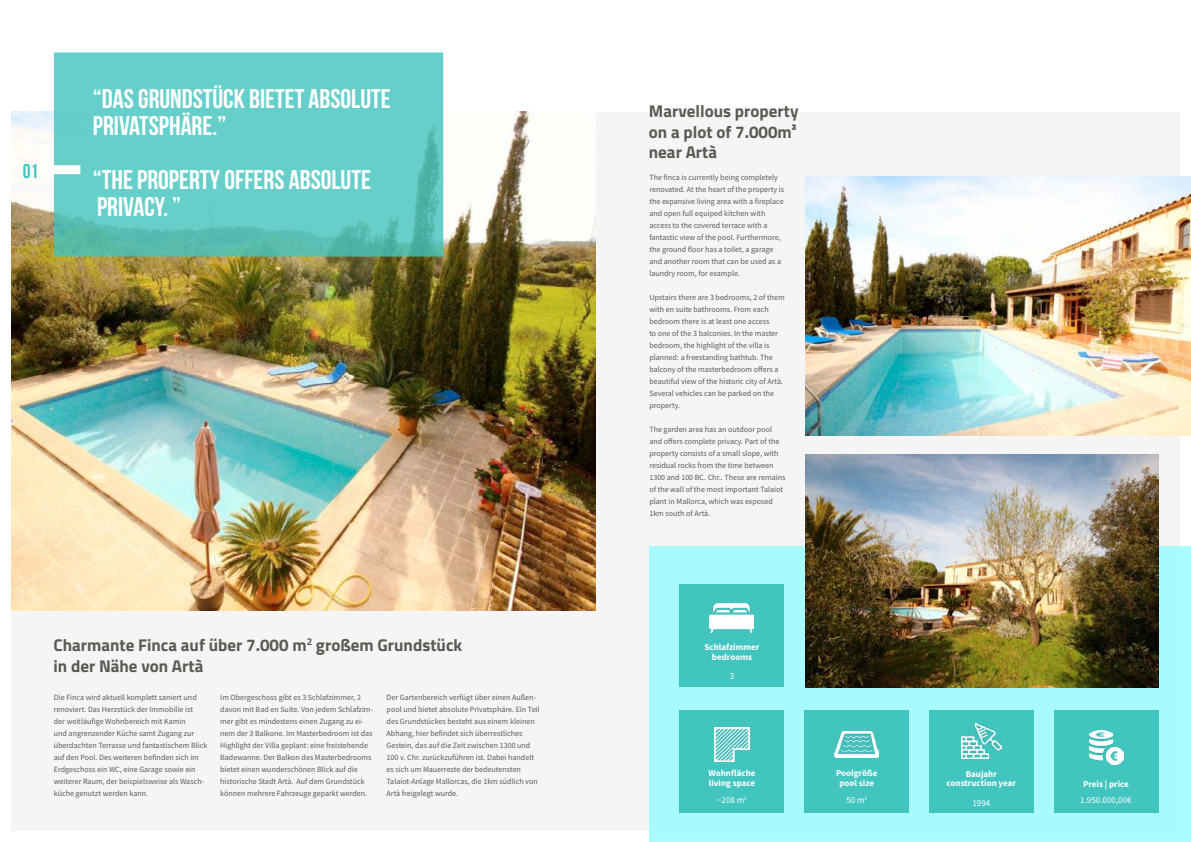
<style>
.page{position:relative;width:1191px;height:842px;background:#fff}
.page>*{position:absolute;margin:0;border:0;box-sizing:border-box;transform-origin:0 0}
.t1{font:27px/27px "Bebas Neue";color:#fff}
.t2{font:20px "Bebas Neue";color:#42c4bf}
.t3{font:700 17px/20.4px "Titillium Web";color:#5b5a52}
.t4{font:700 9px/9.7px "Source Sans Pro";color:#fff;text-align:center}
.t5{font:9px "Source Sans Pro";color:#fff}
.t6{font:8px/12px "Source Sans Pro";color:#5b5a52}
</style>
<div class="page">
<div style="left:11px;top:112px;width:1168px;height:719px;background:#f6f5f5"></div>
<div style="left:649px;top:546px;width:542px;height:296px;background:#a7fbfc"></div>
<img style="left:11px;top:112px;width:584px;height:498px">
<img style="left:805px;top:176px;width:386px;height:259px">
<svg style="left:54px;top:52px;width:389px;height:205px;background:#65cbc5"></svg>
<div style="left:1053px;top:711px;width:105px;height:102px;background:#42c4bf"></div>
<div style="left:804px;top:711px;width:105px;height:102px;background:#42c4bf"></div>
<img style="left:835px;top:732px;width:43px;height:25px">
<div style="left:929px;top:711px;width:104px;height:102px;background:#42c4bf"></div>
<img style="left:961px;top:723px;width:40px;height:35px">
<div style="left:679px;top:584px;width:105px;height:102px;background:#42c4bf"></div>
<img style="left:710px;top:604px;width:43px;height:28px">
<img style="left:805px;top:455px;width:353px;height:233px">
<div style="left:679px;top:711px;width:105px;height:102px;background:#42c4bf"></div>
<img style="left:714px;top:727px;width:35px;height:35px">
<img style="left:1090px;top:730px;width:33px;height:34px">
<h2 class="t2" style="left:23px;top:160px;width:17px">01</h2>
<h1 class="t1" style="left:93px;top:85px;width:299px">“DAS GRUNDSTÜCK BIETET ABSOLUTE<br>PRIVATSPHÄRE.”</h1>
<h1 class="t1" style="left:93px;top:166px;width:279px">“THE PROPERTY OFFERS ABSOLUTE<br>PRIVACY. ”</h1>
<h3 class="t3" style="left:53px;top:633px;width:410px;line-height:21.7px">Charmante Finca auf über 7.000 m<sup>2</sup> großem Grundstück in der Nähe von Artà</h3>
<p class="t6" style="left:54px;top:691px;width:155px">Die Finca wird aktuell komplett saniert und renoviert. Das Herzstück der Immobilie ist<br>der weitläufige Wohnbereich mit Kamin<br>und angrenzender Küche samt Zugang zur überdachten Terrasse und fantastischem Blick auf den Pool. Des weiteren befinden sich im Erdgeschoss ein WC, eine Garage sowie ein weiterer Raum, der beispielsweise als Wasch&shy;küche genutzt werden kann.</p>
<p class="t6" style="left:220px;top:691px;width:154px">Im Obergeschoss gibt es 3 Schlafzimmer, 2 davon mit Bad en Suite. Von jedem Schlafzim&shy;mer gibt es mindestens einen Zugang zu ei&shy;nem der 3 Balkone. Im Masterbedroom ist das Highlight der Villa geplant: eine freistehende Badewanne. Der Balkon des Masterbedrooms bietet einen wunderschönen Blick auf die historische Stadt Artà. Auf dem Grundstück können mehrere Fahrzeuge geparkt werden.</p>
<p class="t6" style="left:386px;top:691px;width:154px">Der Gartenbereich verfügt über einen Außen&shy;pool und bietet absolute Privatsphäre. Ein Teil des Grundstückes besteht aus einem kleinen Abhang, hier befindet sich überrestliches Gestein, das auf die Zeit zwischen 1300 und 100 v. Chr. zurückzuführen ist. Dabei handelt es sich um Mauerreste der bedeutensten Talaiot-Anlage Mallorcas, die 1km südlich von Artà freigelegt wurde.</p>
<h3 class="t3" style="left:649px;top:100px;width:151px;text-align:justify">Marvellous property on a plot of 7.000m² near Artà</h3>
<p class="t6" style="left:649px;top:171px;width:136px">The finca is currently being completely renovated. At the heart of the property is the expansive living area with a fireplace and open full equiped kitchen with access to the covered terrace with a fantastic view of the pool. Furthermore, the ground floor has a toilet, a garage and another room that can be used as a laundry room, for example.</p>
<p class="t6" style="left:649px;top:291px;width:137px">Upstairs there are 3 bedrooms, 2 of them with en suite bathrooms. From each bedroom there is at least one access<br>to one of the 3 balconies. In the master bedroom, the highlight of the villa is planned: a freestanding bathtub. The balcony of the masterbedroom offers a beautiful view of the historic city of Artà.<br>Several vehicles can be parked on the property.</p>
<p class="t6" style="left:649px;top:423px;width:138px">The garden area has an outdoor pool and offers complete privacy. Part of the property consists of a small slope, with residual rocks from the time between 1300 and 100 BC. Chr.. These are remains of the wall of the most important Talaiot plant in Mallorca, which was exposed 1km south of Artà.</p>
<p class="t4" style="left:704px;top:642px;width:56px">Schlafzimmer bedrooms</p>
<p class="t5" style="left:729px;top:670px;width:6px">3</p>
<p class="t4" style="left:708px;top:768px;width:48px;text-align:left">Wohnfläche living space</p>
<p class="t5" style="left:717px;top:794px;width:31px">~208 m<sup>2</sup></p>
<p class="t4" style="left:836px;top:768px;width:43px">Poolgröße pool size</p>
<p class="t5" style="left:846px;top:794px;width:22px">50 m<sup>2</sup></p>
<p class="t4" style="left:946px;top:769px;width:71px">Baujahr construction year</p>
<p class="t5" style="left:972px;top:797px;width:19px">1994</p>
<p class="t4" style="left:1083px;top:778px;width:47px">Preis | price</p>
<p class="t5" style="left:1080px;top:794px;width:53px">1.950.000,00€</p>
</div>
